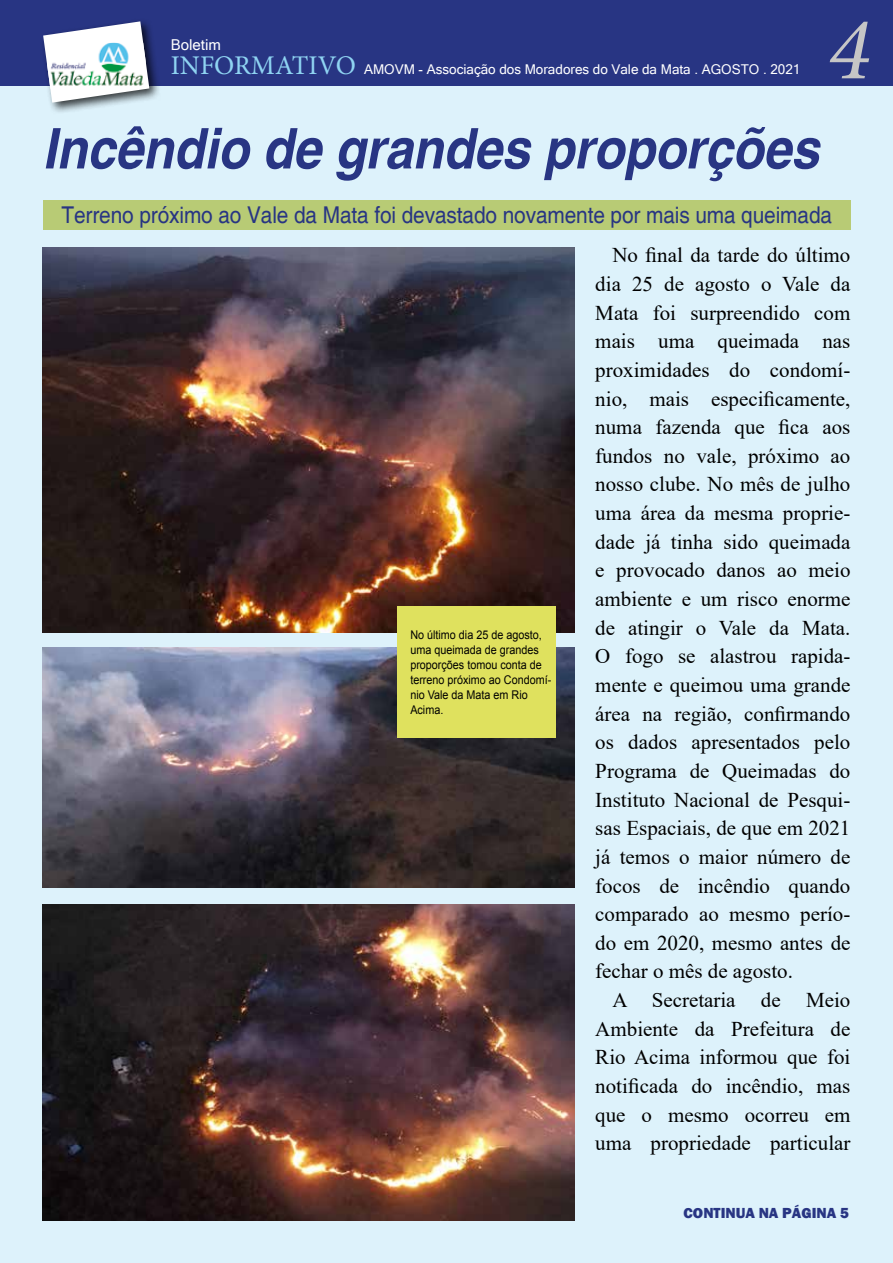
<style>
.page{position:relative;width:893px;height:1263px;background:#fff}
.page>*{position:absolute;margin:0;border:0;box-sizing:border-box;transform-origin:0 0}
.t1{font:italic 90px "Minion Pro";color:#c6c6c6}
.t2{font:italic 700 56.1px "Helvetica";letter-spacing:-.005em;color:#283583;scale:.9 1}
.t3{font:27px "Minion Pro";color:#8fd4f2}
.t4{font:23.1px "Helvetica";letter-spacing:-.005em;color:#283583;scale:.9 1}
.t5{font:21px/28.7px "Times New Roman";color:#000;text-align:justify}
.t6{font:800 15px "Franklin Gothic";color:#283583}
.t7{font:15px "Microsoft Sans Serif";color:#fff}
.t8{font:13.5px "Microsoft Sans Serif";color:#fff}
.t9{font:12px/15px "Arial";color:#000;scale:.9 1}
</style>
<div class="page">
<div style="left:0;top:85px;width:893px;height:1178px;background:#ddf2fb"></div>
<img style="left:43px;top:248px;width:531px;height:384px">
<div style="left:0;top:0;width:893px;height:85px;background:#283583"></div>
<div style="left:40px;top:18px;width:121px;height:97px;background:#000;opacity:.75"></div>
<svg style="left:43px;top:21px;width:106px;height:82px"></svg>
<img style="left:47px;top:43px;width:99px;height:46px">
<img style="left:43px;top:647px;width:531px;height:241px">
<img style="left:43px;top:905px;width:531px;height:315px">
<div style="left:398px;top:606px;width:158px;height:132px;background:#dfe15e"></div>
<div style="left:43px;top:200px;width:808px;height:29px;background:#b8cb75"></div>
<p class="t7" style="left:171px;top:35px;width:52px">Boletim</p>
<p class="t3" style="left:171px;top:47px;width:187px">INFORMATIVO</p>
<p class="t8" style="left:364px;top:60px;width:438px">AMOVM - Associação dos Moradores do Vale da Mata . AGOSTO . 2021</p>
<h1 class="t1" style="left:828px;top:-12px;width:44px">4</h1>
<h2 class="t2" style="left:43px;top:114px;width:864px">Incêndio de grandes proporções</h2>
<p class="t4" style="left:61px;top:202px;width:858px">Terreno próximo ao Vale da Mata foi devastado novamente por mais uma queimada</p>
<p class="t9" style="left:410px;top:627px;width:158px">No último dia 25 de agosto, uma queimada de grandes proporções tomou conta de terreno próximo ao Condomí&shy;nio Vale da Mata em Rio<br>Acima.</p>
<p class="t5" style="left:595px;top:240px;width:257px;text-indent:17px">No final da tarde do último dia 25 de agosto o Vale da Mata foi surpreendido com mais uma queimada nas proximidades do condomí&shy;nio, mais especificamente, numa fazenda que fica aos fundos no vale, próximo ao nosso clube. No mês de julho uma área da mesma proprie&shy;dade já tinha sido queimada e provocado danos ao meio ambiente e um risco enorme de atingir o Vale da Mata.<br>O fogo se alastrou rapida&shy;mente e queimou uma grande área na região, confirmando os dados apresentados pelo Programa de Queimadas do Instituto Nacional de Pesqui&shy;sas Espaciais, de que em 2021 já temos o maior número de focos de incêndio quando comparado ao mesmo perío&shy;do em 2020, mesmo antes de fechar o mês de agosto.</p>
<p class="t5" style="left:595px;top:985px;width:257px;text-indent:17px">A Secretaria de Meio Ambiente da Prefeitura de Rio Acima informou que foi notificada do incêndio, mas que o mesmo ocorreu em uma propriedade particular</p>
<p class="t6" style="left:684px;top:1203px;width:167px">CONTINUA NA PÁGINA 5</p>
</div>
